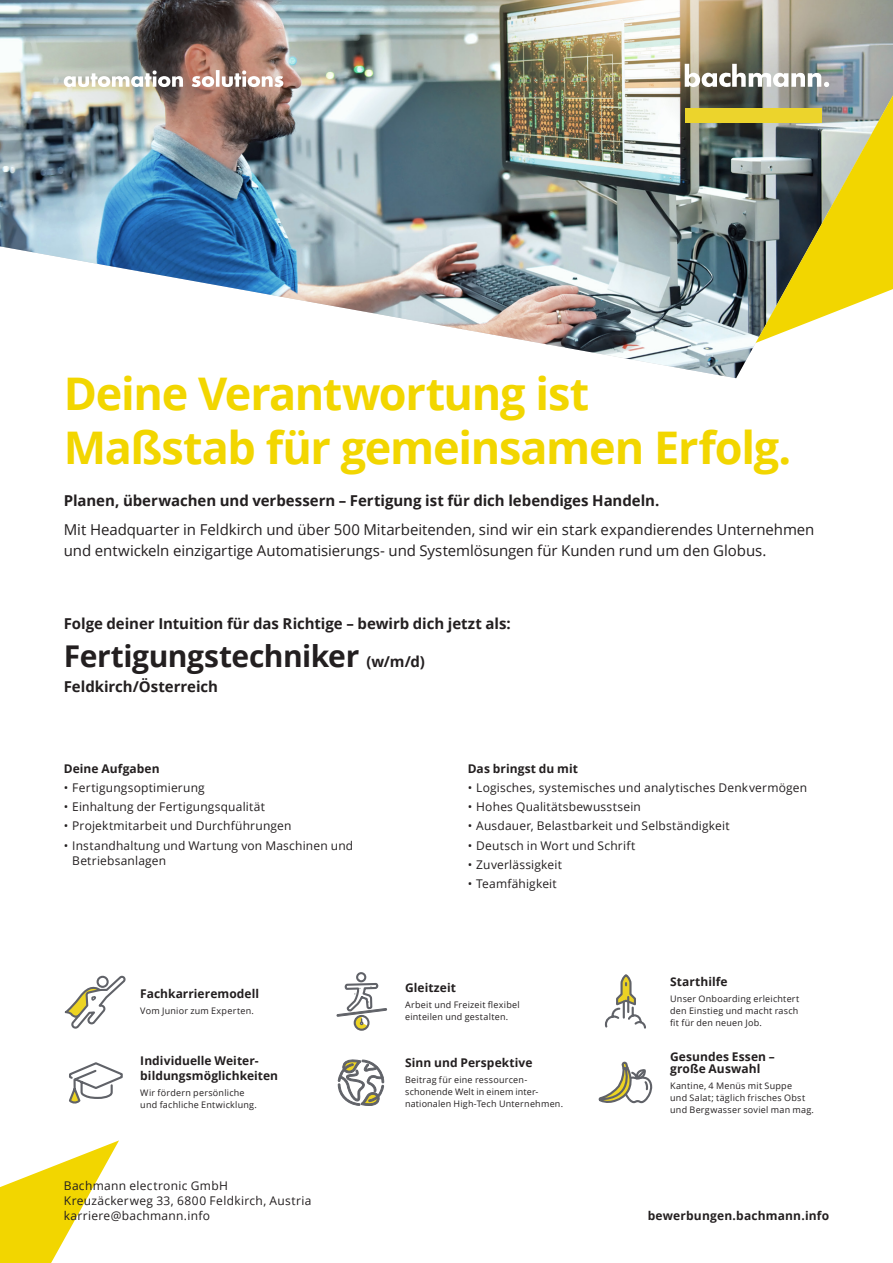
<style>
.page{position:relative;width:893px;height:1263px;background:#fff}
.page>*{position:absolute;margin:0;border:0;box-sizing:border-box;transform-origin:0 0}
.Headline_gelb{font:700 45px "Open Sans";letter-spacing:-.03em;color:#f2d600}
.Jobtitel_fett{font:700 30px "Open Sans";letter-spacing:-.015em;color:#231f20}
.Introtext_regular{font:15px/21px "Open Sans";letter-spacing:-.005em;color:#231f20}
.Introtext_fett{font:700 15px "Open Sans";letter-spacing:-.005em;color:#231f20}
.t1{font:12px/15px "Open Sans";letter-spacing:.02em;color:#231f20}
.Text_fett{font:700 12px/15px "Open Sans";letter-spacing:.005em;color:#231f20}
.Text_Benefit{font:9px/12px "Open Sans";letter-spacing:.025em;color:#231f20}
.s1{font-size:15px}
</style>
<div class="page">
<svg style="left:0;top:1140px;width:119px;height:123px"></svg>
<svg style="left:604px;top:974px;width:42px;height:55px"></svg>
<svg style="left:338px;top:1059px;width:46px;height:47px"></svg>
<svg style="left:337px;top:972px;width:50px;height:56px"></svg>
<div style="left:354px;top:1015px;width:16px;height:16px;border:2px solid #606268;border-radius:50%"></div>
<svg style="left:64px;top:975px;width:62px;height:54px"></svg>
<svg style="left:69px;top:1062px;width:54px;height:42px"></svg>
<svg style="left:598px;top:1061px;width:55px;height:43px"></svg>
<img style="left:0;top:0;width:893px;height:378px">
<img style="left:14px;top:30px;width:319px;height:113px;border-radius:50%">
<img style="left:659px;top:37px;width:205px;height:113px;border-radius:50%">
<svg style="left:756px;top:95px;width:137px;height:248px;background:#b7b15d"></svg>
<svg style="left:64px;top:70px;width:219px;height:17px"></svg>
<svg style="left:685px;top:64px;width:144px;height:25px"></svg>
<div style="left:685px;top:109px;width:136px;height:14px;background:#ecd42c"></div>
<p class="Headline_gelb" style="left:64px;top:362px;width:527px">Deine Verantwortung ist</p>
<p class="Headline_gelb" style="left:64px;top:416px;width:729px">Maßstab für gemeinsamen Erfolg.</p>
<p class="Introtext_fett" style="left:64px;top:490px;width:597px">Planen, überwachen und verbessern – Fertigung ist für dich lebendiges Handeln.</p>
<p class="Introtext_regular" style="left:64px;top:519px;width:752px">Mit Headquarter in Feldkirch und über 500 Mitarbeitenden, sind wir ein stark expandierendes Unternehmen und entwickeln einzigartige Automatisierungs- und Systemlösungen für Kunden rund um den Globus.</p>
<p class="Introtext_fett" style="left:64px;top:613px;width:449px">Folge deiner Intuition für das Richtige – bewirb dich jetzt als:</p>
<p class="Jobtitel_fett" style="left:64px;top:635px;width:363px">Fertigungstechniker <span class="s1">(w/m/d)</span></p>
<p class="Introtext_fett" style="left:64px;top:676px;width:156px">Feldkirch/Österreich</p>
<p class="Text_fett" style="left:64px;top:760px;width:97px">Deine Aufgaben</p>
<p class="t1" style="left:64px;top:780px;width:143px">• Fertigungsoptimierung</p>
<p class="t1" style="left:64px;top:799px;width:203px">• Einhaltung der Fertigungsqualität</p>
<p class="t1" style="left:64px;top:818px;width:229px">• Projektmitarbeit und Durchführungen</p>
<p class="t1" style="left:72px;top:837px;width:283px;text-indent:-9px">• Instandhaltung und Wartung von Maschinen und<br>Betriebsanlagen</p>
<p class="Text_fett" style="left:140px;top:986px;width:120px">Fachkarrieremodell</p>
<p class="Text_Benefit" style="left:140px;top:1005px;width:115px">Vom Junior zum Experten.</p>
<p class="Text_fett" style="left:140px;top:1053px;width:139px">Individuelle Weiter&shy;bildungsmöglichkeiten</p>
<p class="Text_Benefit" style="left:140px;top:1087px;width:118px">Wir fördern persönliche und fachliche Entwicklung.</p>
<p class="t1" style="left:64px;top:1178px;width:249px">Bachmann electronic GmbH<br>Kreuzäckerweg 33, 6800 Feldkirch, Austria karriere@bachmann.info</p>
<p class="Text_fett" style="left:468px;top:760px;width:112px">Das bringst du mit</p>
<p class="t1" style="left:468px;top:780px;width:341px">• Logisches, systemisches und analytisches Denkvermögen</p>
<p class="t1" style="left:468px;top:799px;width:175px">• Hohes Qualitätsbewusstsein</p>
<p class="t1" style="left:468px;top:818px;width:263px">• Ausdauer, Belastbarkeit und Selbständigkeit</p>
<p class="t1" style="left:468px;top:837px;width:169px">• Deutsch in Wort und Schrift</p>
<p class="t1" style="left:468px;top:857px;width:96px">• Zuverlässigkeit</p>
<p class="t1" style="left:468px;top:876px;width:91px">• Teamfähigkeit</p>
<p class="Text_fett" style="left:405px;top:980px;width:52px">Gleitzeit</p>
<p class="Text_Benefit" style="left:405px;top:999px;width:116px">Arbeit und Freizeit flexibel einteilen und gestalten.</p>
<p class="Text_fett" style="left:405px;top:1054px;width:129px">Sinn und Perspektive</p>
<p class="Text_Benefit" style="left:405px;top:1073px;width:160px">Beitrag für eine ressourcen&shy;schonende Welt in einem inter&shy;nationalen High-Tech Unternehmen.</p>
<p class="Text_fett" style="left:670px;top:974px;width:59px">Starthilfe</p>
<p class="Text_Benefit" style="left:670px;top:993px;width:131px">Unser Onboarding erleichtert den Einstieg und macht rasch</p>
<p class="Text_Benefit" style="left:670px;top:1017px;width:93px">fit für den neuen Job.</p>
<p class="Text_fett" style="left:670px;top:1050px;width:106px;line-height:12px">Gesundes Essen – große Auswahl</p>
<p class="Text_Benefit" style="left:670px;top:1079px;width:145px">Kantine, 4 Menüs mit Suppe<br>und Salat; täglich frisches Obst und Bergwasser soviel man mag.</p>
<p class="Text_fett" style="left:648px;top:1208px;width:183px">bewerbungen.bachmann.info</p>
</div>
